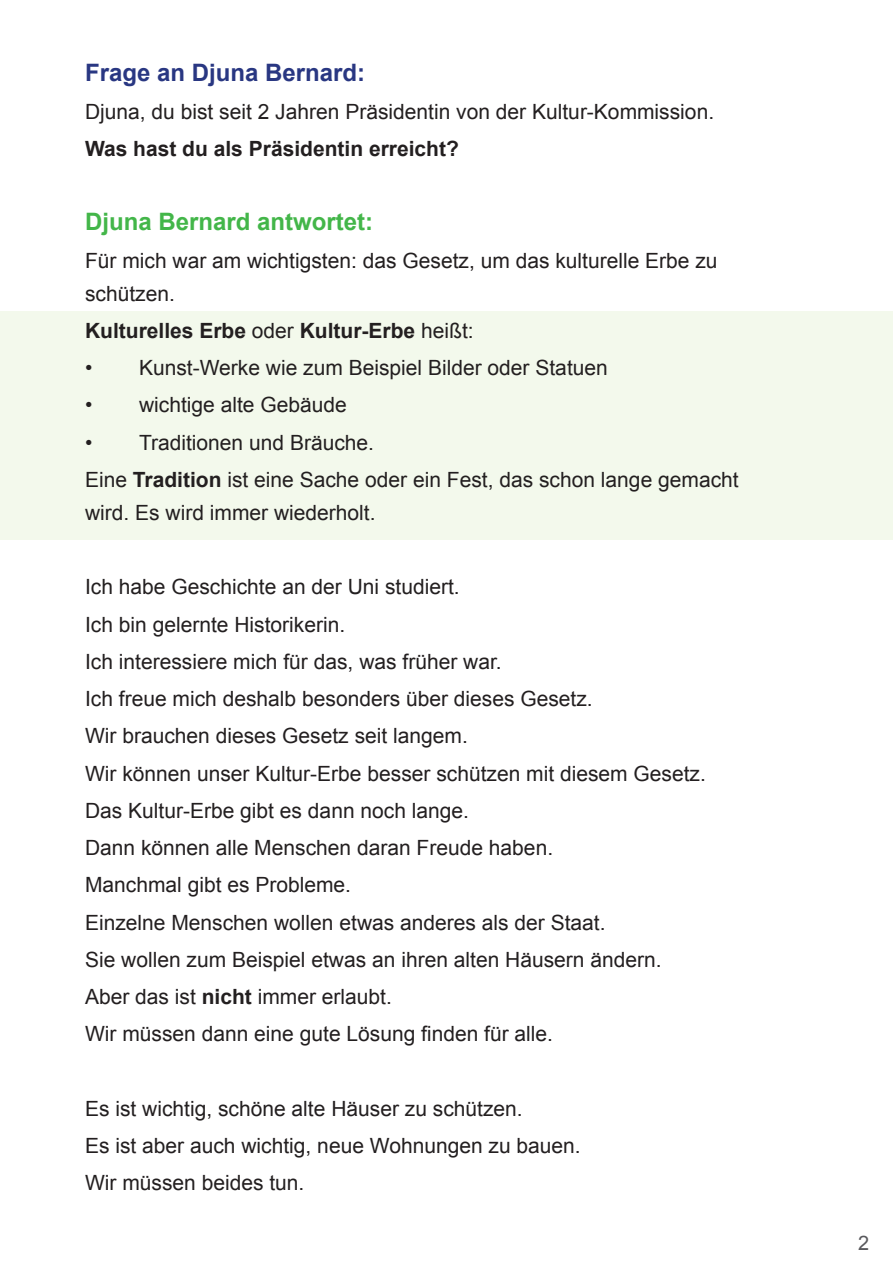
<style>
.page{position:relative;width:893px;height:1263px;background:#fff}
.page>*{position:absolute;margin:0;border:0;box-sizing:border-box;transform-origin:0 0}
.t1{font:700 24px "Arial";color:#43b649}
.t2{font:700 24px "Arial";color:#293782}
.t3{font:21px/33px "Arial";color:#231f20}
.t4{font:700 21px "Arial";color:#231f20}
.t5{font:19.95px "Arial";color:#59595d}
.s1{font-weight:400}
.s2{font-weight:700}
</style>
<div class="page">
<div style="left:0;top:312px;width:893px;height:228px;background:#f3f9ec"></div>
<p class="t2" style="left:85px;top:57px;width:282px">Frage an Djuna Bernard:</p>
<p class="t3" style="left:85px;top:95px;width:631px">Djuna, du bist seit 2 Jahren Präsidentin von der Kultur-Kommission.</p>
<p class="t4" style="left:85px;top:135px;width:375px">Was hast du als Präsidentin erreicht?</p>
<p class="t1" style="left:85px;top:206px;width:290px">Djuna Bernard antwortet:</p>
<p class="t3" style="left:85px;top:244px;width:634px">Für mich war am wichtigsten: das Gesetz, um das kulturelle Erbe zu schützen.</p>
<p class="t4" style="left:85px;top:317px;width:390px">Kulturelles Erbe <span class="s1">oder</span> Kultur-Erbe <span class="s1">heißt:</span></p>
<p class="t3" style="left:85px;top:351px;width:524px">• Kunst-Werke wie zum Beispiel Bilder oder Statuen</p>
<p class="t3" style="left:85px;top:389px;width:263px">• wichtige alte Gebäude</p>
<p class="t3" style="left:85px;top:426px;width:290px">• Traditionen und Bräuche.</p>
<p class="t3" style="left:85px;top:463px;width:655px">Eine <span class="s2">Tradition</span> ist eine Sache oder ein Fest, das schon lange gemacht wird. Es wird immer wiederholt.</p>
<p class="t3" style="left:85px;top:571px;width:376px">Ich habe Geschichte an der Uni studiert.</p>
<p class="t3" style="left:85px;top:608px;width:262px">Ich bin gelernte Historikerin.</p>
<p class="t3" style="left:85px;top:645px;width:418px">Ich interessiere mich für das, was früher war.</p>
<p class="t3" style="left:85px;top:682px;width:509px">Ich freue mich deshalb besonders über dieses Gesetz.</p>
<p class="t3" style="left:85px;top:720px;width:384px">Wir brauchen dieses Gesetz seit langem.</p>
<p class="t3" style="left:85px;top:757px;width:622px">Wir können unser Kultur-Erbe besser schützen mit diesem Gesetz.</p>
<p class="t3" style="left:85px;top:794px;width:386px">Das Kultur-Erbe gibt es dann noch lange.</p>
<p class="t3" style="left:85px;top:831px;width:470px">Dann können alle Menschen daran Freude haben.</p>
<p class="t3" style="left:85px;top:869px;width:268px">Manchmal gibt es Probleme.</p>
<p class="t3" style="left:85px;top:906px;width:522px">Einzelne Menschen wollen etwas anderes als der Staat.</p>
<p class="t3" style="left:85px;top:943px;width:578px">Sie wollen zum Beispiel etwas an ihren alten Häusern ändern.</p>
<p class="t3" style="left:85px;top:980px;width:308px">Aber das ist <span class="s2">nicht</span> immer erlaubt.</p>
<p class="t3" style="left:85px;top:1018px;width:470px">Wir müssen dann eine gute Lösung finden für alle.</p>
<p class="t3" style="left:85px;top:1092px;width:439px">Es ist wichtig, schöne alte Häuser zu schützen.</p>
<p class="t3" style="left:85px;top:1129px;width:497px">Es ist aber auch wichtig, neue Wohnungen zu bauen.</p>
<p class="t3" style="left:85px;top:1167px;width:221px">Wir müssen beides tun.</p>
<p class="t5" style="left:858px;top:1229px;width:13px">2</p>
</div>
